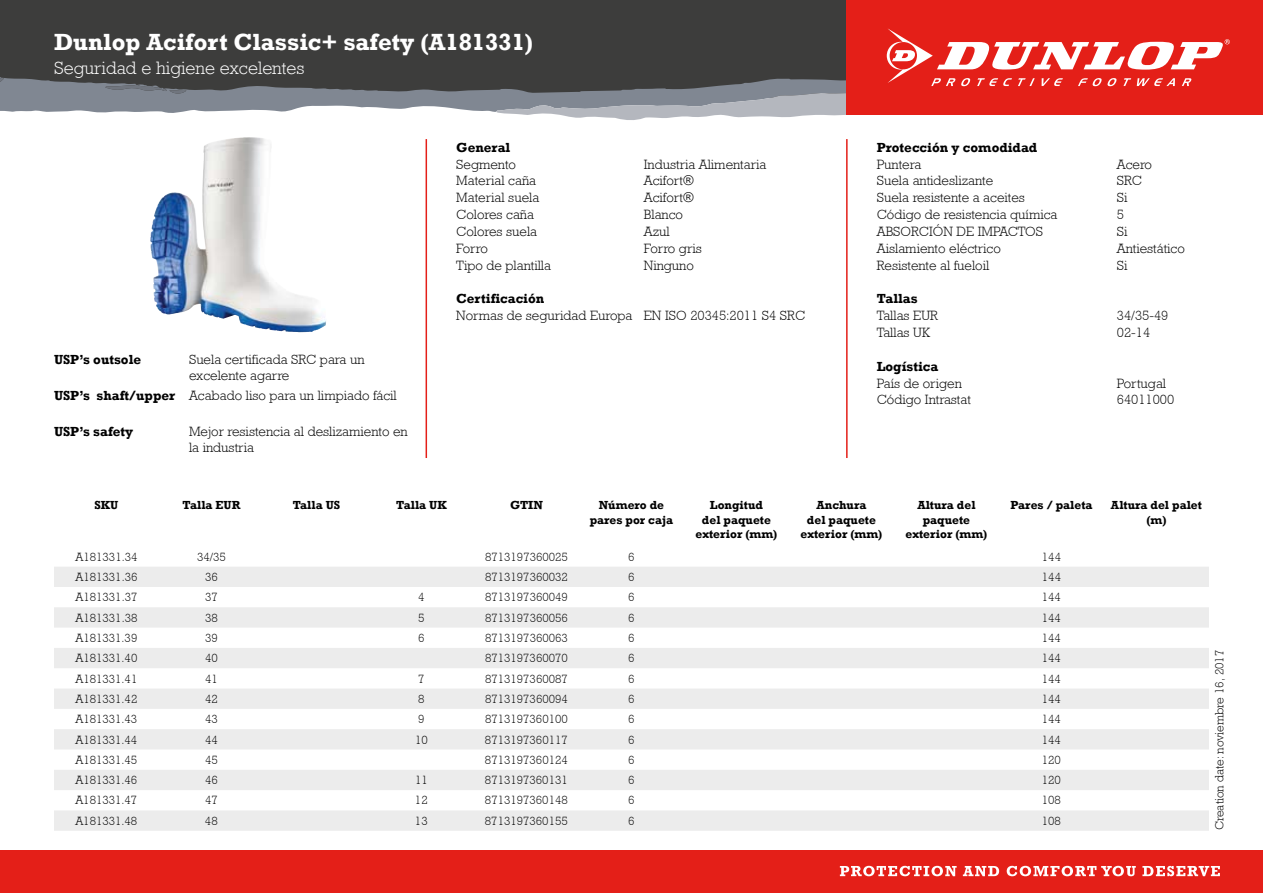
<style>
.page{position:relative;width:1263px;height:893px;background:#fff}
.page>*{position:absolute;margin:0;border:0;box-sizing:border-box;transform-origin:0 0}
.t1{font:700 24px "Rockwell";color:#fff}
.t2{font:300 18px "Rockwell";color:#fff}
.t3{font:300 13.5px/16.2px "Rockwell";color:#000}
.t4{font:700 13.5px "Rockwell";color:#000}
.t5{font:300 12px "Rockwell";color:#000}
.t6{font:700 12px/14.4px "Rockwell";color:#000;text-align:center}
.s1{font-weight:700}
</style>
<div class="page">
<div style="left:0;top:850px;width:1263px;height:43px;background:#e41f18"></div>
<svg style="left:840px;top:866px;width:380px;height:10px"></svg>
<div style="left:0;top:0;width:858px;height:98px;background:#3d3d3c"></div>
<svg style="left:0;top:77px;width:846px;height:43px"></svg>
<div style="left:846px;top:0;width:417px;height:115px;background:#e41f18"></div>
<svg style="left:887px;top:28px;width:343px;height:58px"></svg>
<svg style="left:54px;top:567px;width:1155px;height:264px;fill:#ececec"></svg>
<hr style="left:846px;top:139px;width:2px;height:319px;background:#e41f18">
<hr style="left:426px;top:139px;width:1px;height:319px;background:#e41f18">
<img style="left:153px;top:137px;width:96px;height:112px">
<h1 class="t1" style="left:54px;top:27px;width:481px">Dunlop Acifort Classic+ safety (A181331)</h1>
<h2 class="t2" style="left:54px;top:57px;width:252px">Seguridad e higiene excelentes</h2>
<p class="t4" style="left:54px;top:351px;width:89px">USP’s outsole</p>
<p class="t3" style="left:189px;top:351px;width:177px">Suela certificada SRC para un excelente agarre</p>
<p class="t3" style="left:54px;top:387px;width:344px"><span class="s1">USP’s shaft/upper</span> Acabado liso para un limpiado fácil</p>
<p class="t4" style="left:54px;top:423px;width:81px">USP’s safety</p>
<p class="t3" style="left:189px;top:423px;width:220px">Mejor resistencia al deslizamiento en la industria</p>
<p class="t4" style="left:456px;top:139px;width:55px">General</p>
<p class="t3" style="left:456px;top:156px;width:61px">Segmento</p>
<p class="t3" style="left:644px;top:156px;width:124px">Industria Alimentaria</p>
<p class="t3" style="left:456px;top:173px;width:81px">Material caña</p>
<p class="t3" style="left:644px;top:173px;width:52px">Acifort®</p>
<p class="t3" style="left:456px;top:190px;width:84px">Material suela</p>
<p class="t3" style="left:644px;top:190px;width:52px">Acifort®</p>
<p class="t3" style="left:456px;top:206px;width:79px">Colores caña</p>
<p class="t3" style="left:644px;top:206px;width:41px">Blanco</p>
<p class="t3" style="left:456px;top:223px;width:82px">Colores suela</p>
<p class="t3" style="left:644px;top:223px;width:27px">Azul</p>
<p class="t3" style="left:456px;top:240px;width:33px">Forro</p>
<p class="t3" style="left:644px;top:240px;width:60px">Forro gris</p>
<p class="t3" style="left:456px;top:257px;width:96px">Tipo de plantilla</p>
<p class="t3" style="left:644px;top:257px;width:52px">Ninguno</p>
<p class="t4" style="left:456px;top:291px;width:89px">Certificación</p>
<p class="t3" style="left:456px;top:307px;width:350px">Normas de seguridad Europa EN ISO 20345:2011 S4 SRC</p>
<p class="t4" style="left:877px;top:139px;width:162px">Protección y comodidad</p>
<p class="t3" style="left:877px;top:156px;width:46px">Puntera</p>
<p class="t3" style="left:1117px;top:156px;width:37px">Acero</p>
<p class="t3" style="left:877px;top:173px;width:118px">Suela antideslizante</p>
<p class="t3" style="left:1117px;top:173px;width:27px">SRC</p>
<p class="t3" style="left:877px;top:190px;width:150px">Suela resistente a aceites</p>
<p class="t3" style="left:1117px;top:190px;width:12px">Si</p>
<p class="t3" style="left:877px;top:206px;width:182px">Código de resistencia química</p>
<p class="t3" style="left:1117px;top:206px;width:9px">5</p>
<p class="t3" style="left:877px;top:223px;width:168px">ABSORCIÓN DE IMPACTOS</p>
<p class="t3" style="left:1117px;top:223px;width:12px">Si</p>
<p class="t3" style="left:877px;top:240px;width:126px">Aislamiento eléctrico</p>
<p class="t3" style="left:1117px;top:240px;width:70px">Antiestático</p>
<p class="t3" style="left:877px;top:257px;width:114px">Resistente al fueloil</p>
<p class="t3" style="left:1117px;top:257px;width:12px">Si</p>
<p class="t4" style="left:877px;top:291px;width:42px">Tallas</p>
<p class="t3" style="left:877px;top:307px;width:63px">Tallas EUR</p>
<p class="t3" style="left:1117px;top:307px;width:53px">34/35-49</p>
<p class="t3" style="left:877px;top:324px;width:55px">Tallas UK</p>
<p class="t3" style="left:1117px;top:324px;width:35px">02-14</p>
<p class="t4" style="left:877px;top:358px;width:63px">Logística</p>
<p class="t3" style="left:877px;top:375px;width:87px">País de origen</p>
<p class="t3" style="left:1117px;top:375px;width:51px">Portugal</p>
<p class="t3" style="left:877px;top:392px;width:96px">Código Intrastat</p>
<p class="t3" style="left:1117px;top:392px;width:59px">64011000</p>
<p class="t6" style="left:95px;top:498px;width:25px">SKU</p>
<p class="t6" style="left:182px;top:498px;width:60px">Talla EUR</p>
<p class="t6" style="left:293px;top:498px;width:49px">Talla US</p>
<p class="t6" style="left:396px;top:498px;width:52px">Talla UK</p>
<p class="t6" style="left:510px;top:498px;width:34px">GTIN</p>
<p class="t6" style="left:590px;top:498px;width:85px">Número de pares por caja</p>
<p class="t6" style="left:695px;top:498px;width:83px">Longitud<br>del paquete exterior (mm)</p>
<p class="t6" style="left:800px;top:498px;width:83px">Anchura<br>del paquete exterior (mm)</p>
<p class="t6" style="left:905px;top:498px;width:83px">Altura del paquete exterior (mm)</p>
<p class="t6" style="left:1010px;top:498px;width:84px">Pares / paleta</p>
<p class="t6" style="left:1111px;top:498px;width:92px">Altura del palet (m)</p>
<p class="t5" style="left:76px;top:550px;width:63px">A181331.34</p>
<p class="t5" style="left:197px;top:550px;width:30px">34/35</p>
<p class="t5" style="left:485px;top:550px;width:84px">8713197360025</p>
<p class="t5" style="left:628px;top:550px;width:8px">6</p>
<p class="t5" style="left:1042px;top:550px;width:21px">144</p>
<p class="t5" style="left:76px;top:570px;width:63px">A181331.36</p>
<p class="t5" style="left:205px;top:570px;width:14px">36</p>
<p class="t5" style="left:485px;top:570px;width:84px">8713197360032</p>
<p class="t5" style="left:628px;top:570px;width:8px">6</p>
<p class="t5" style="left:1042px;top:570px;width:21px">144</p>
<p class="t5" style="left:76px;top:590px;width:63px">A181331.37</p>
<p class="t5" style="left:205px;top:590px;width:14px">37</p>
<p class="t5" style="left:418px;top:590px;width:8px">4</p>
<p class="t5" style="left:485px;top:590px;width:84px">8713197360049</p>
<p class="t5" style="left:628px;top:590px;width:8px">6</p>
<p class="t5" style="left:1042px;top:590px;width:21px">144</p>
<p class="t5" style="left:76px;top:611px;width:63px">A181331.38</p>
<p class="t5" style="left:205px;top:611px;width:14px">38</p>
<p class="t5" style="left:418px;top:611px;width:8px">5</p>
<p class="t5" style="left:485px;top:611px;width:84px">8713197360056</p>
<p class="t5" style="left:628px;top:611px;width:8px">6</p>
<p class="t5" style="left:1042px;top:611px;width:21px">144</p>
<p class="t5" style="left:76px;top:631px;width:63px">A181331.39</p>
<p class="t5" style="left:205px;top:631px;width:14px">39</p>
<p class="t5" style="left:418px;top:631px;width:8px">6</p>
<p class="t5" style="left:485px;top:631px;width:84px">8713197360063</p>
<p class="t5" style="left:628px;top:631px;width:8px">6</p>
<p class="t5" style="left:1042px;top:631px;width:21px">144</p>
<p class="t5" style="left:76px;top:651px;width:63px">A181331.40</p>
<p class="t5" style="left:205px;top:651px;width:14px">40</p>
<p class="t5" style="left:485px;top:651px;width:84px">8713197360070</p>
<p class="t5" style="left:628px;top:651px;width:8px">6</p>
<p class="t5" style="left:1042px;top:651px;width:21px">144</p>
<p class="t5" style="left:76px;top:672px;width:63px">A181331.41</p>
<p class="t5" style="left:205px;top:672px;width:14px">41</p>
<p class="t5" style="left:418px;top:672px;width:8px">7</p>
<p class="t5" style="left:485px;top:672px;width:84px">8713197360087</p>
<p class="t5" style="left:628px;top:672px;width:8px">6</p>
<p class="t5" style="left:1042px;top:672px;width:21px">144</p>
<p class="t5" style="left:76px;top:692px;width:63px">A181331.42</p>
<p class="t5" style="left:205px;top:692px;width:14px">42</p>
<p class="t5" style="left:418px;top:692px;width:8px">8</p>
<p class="t5" style="left:485px;top:692px;width:84px">8713197360094</p>
<p class="t5" style="left:628px;top:692px;width:8px">6</p>
<p class="t5" style="left:1042px;top:692px;width:21px">144</p>
<p class="t5" style="left:75px;top:712px;width:63px">A181331.43</p>
<p class="t5" style="left:205px;top:712px;width:14px">43</p>
<p class="t5" style="left:418px;top:712px;width:8px">9</p>
<p class="t5" style="left:485px;top:712px;width:84px">8713197360100</p>
<p class="t5" style="left:628px;top:712px;width:8px">6</p>
<p class="t5" style="left:1042px;top:712px;width:21px">144</p>
<p class="t5" style="left:75px;top:732px;width:63px">A181331.44</p>
<p class="t5" style="left:205px;top:732px;width:14px">44</p>
<p class="t5" style="left:415px;top:732px;width:14px">10</p>
<p class="t5" style="left:485px;top:732px;width:84px">8713197360117</p>
<p class="t5" style="left:628px;top:732px;width:8px">6</p>
<p class="t5" style="left:1042px;top:732px;width:21px">144</p>
<p class="t5" style="left:75px;top:753px;width:63px">A181331.45</p>
<p class="t5" style="left:205px;top:753px;width:14px">45</p>
<p class="t5" style="left:485px;top:753px;width:84px">8713197360124</p>
<p class="t5" style="left:628px;top:753px;width:8px">6</p>
<p class="t5" style="left:1042px;top:753px;width:21px">120</p>
<p class="t5" style="left:75px;top:773px;width:63px">A181331.46</p>
<p class="t5" style="left:205px;top:773px;width:14px">46</p>
<p class="t5" style="left:415px;top:773px;width:14px">11</p>
<p class="t5" style="left:485px;top:773px;width:84px">8713197360131</p>
<p class="t5" style="left:628px;top:773px;width:8px">6</p>
<p class="t5" style="left:1042px;top:773px;width:21px">120</p>
<p class="t5" style="left:75px;top:793px;width:63px">A181331.47</p>
<p class="t5" style="left:205px;top:793px;width:14px">47</p>
<p class="t5" style="left:415px;top:793px;width:14px">12</p>
<p class="t5" style="left:485px;top:793px;width:84px">8713197360148</p>
<p class="t5" style="left:628px;top:793px;width:8px">6</p>
<p class="t5" style="left:1042px;top:793px;width:21px">108</p>
<p class="t5" style="left:75px;top:814px;width:63px">A181331.48</p>
<p class="t5" style="left:205px;top:814px;width:14px">48</p>
<p class="t5" style="left:415px;top:814px;width:14px">13</p>
<p class="t5" style="left:485px;top:814px;width:84px">8713197360155</p>
<p class="t5" style="left:628px;top:814px;width:8px">6</p>
<p class="t5" style="left:1042px;top:814px;width:21px">108</p>
<p class="t5" style="left:1212px;top:830px;width:182px;rotate:-90deg">Creation date: noviembre 16, 2017</p>
</div>
